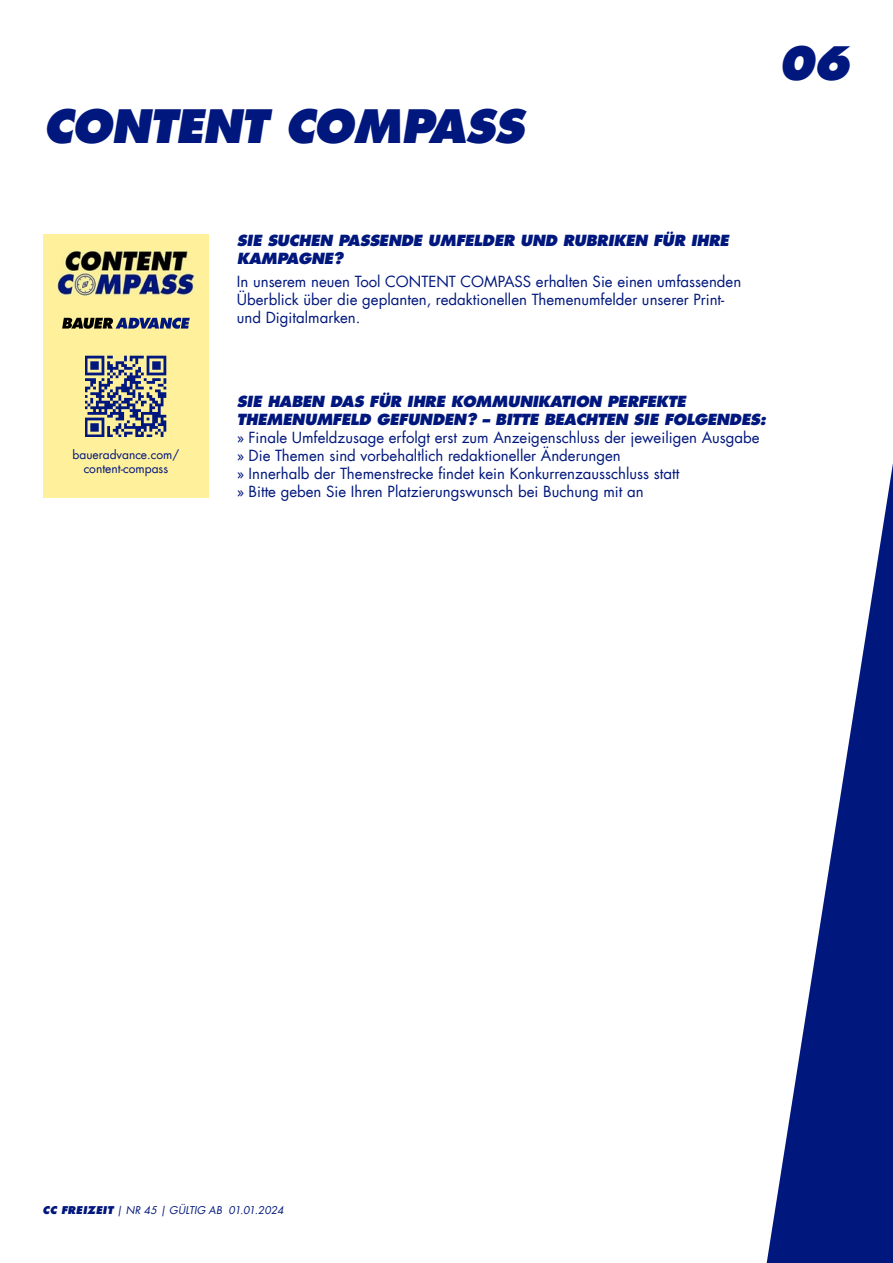
<style>
.page{position:relative;width:893px;height:1263px;background:#fff}
.page>*{position:absolute;margin:0;border:0;box-sizing:border-box;transform-origin:0 0}
.t1{font:italic 800 45px "Futura Com";letter-spacing:-.02em;color:#00177d}
.t2{font:15px/18px "Futura Com";color:#00177d}
.t3{font:italic 800 15px/18px "Futura Com";letter-spacing:-.02em;color:#00177d}
.t4{font:12px/14.4px "Futura Com";color:#00177d;text-align:center}
.t5{font:italic 10.5px "Futura Com";letter-spacing:.01em;color:#00177d}
.s1{font-weight:800}
</style>
<div class="page">
<svg style="left:767px;top:463px;width:126px;height:800px"></svg>
<div style="left:43px;top:234px;width:166px;height:263px;background:#fff09b"></div>
<img style="left:86px;top:356px;width:80px;height:81px">
<svg style="left:62px;top:318px;width:128px;height:11px"></svg>
<img style="left:58px;top:251px;width:136px;height:45px">
<h1 class="t1" style="left:43px;top:96px;width:482px">CONTENT COMPASS</h1>
<h1 class="t1" style="left:778px;top:32px;width:74px">06</h1>
<p class="t4" style="left:73px;top:447px;width:108px">baueradvance.com/ content-compass</p>
<p class="t3" style="left:237px;top:232px;width:494px">SIE SUCHEN PASSENDE UMFELDER UND RUBRIKEN FÜR IHRE<br>KAMPAGNE?</p>
<p class="t2" style="left:237px;top:272px;width:506px">In unserem neuen Tool CONTENT COMPASS erhalten Sie einen umfassenden<br>Überblick über die geplanten, redaktionellen Themenumfelder unserer Print&shy;und Digitalmarken.</p>
<p class="t3" style="left:237px;top:393px;width:531px">SIE HABEN DAS FÜR IHRE KOMMUNIKATION PERFEKTE<br>THEMENUMFELD GEFUNDEN? – BITTE BEACHTEN SIE FOLGENDES:</p>
<p class="t2" style="left:237px;top:429px;width:524px">» Finale Umfeldzusage erfolgt erst zum Anzeigenschluss der jeweiligen Ausgabe » Die Themen sind vorbehaltlich redaktioneller Änderungen<br>» Innerhalb der Themenstrecke findet kein Konkurrenzausschluss statt<br>» Bitte geben Sie Ihren Platzierungswunsch bei Buchung mit an</p>
<p class="t5" style="left:43px;top:1203px;width:243px"><span class="s1">CC FREIZEIT</span> | NR 45 | GÜLTIG AB 01.01.2024</p>
</div>
